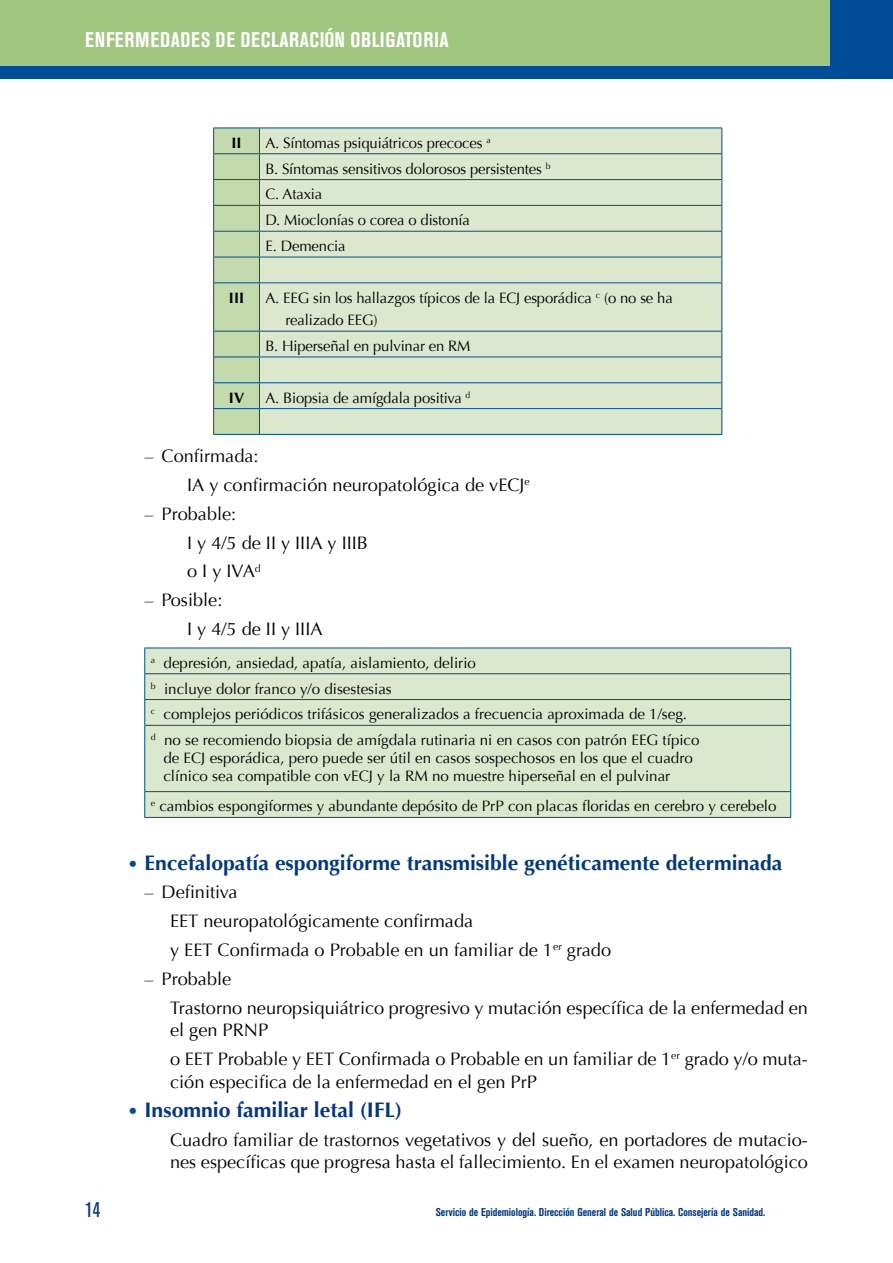
<style>
.page{position:relative;width:893px;height:1263px;background:#fff}
.page>*{position:absolute;margin:0;border:0;box-sizing:border-box;transform-origin:0 0}
.t1{font:700 21px "Optima";color:#003882}
.t2{font:700 condensed 21px "Akzidenz Grotesk BE";letter-spacing:.035em;color:#fff}
.t3{font:condensed 21px "Akzidenz Grotesk BE";color:#003882}
.t4{font:18px/28.8px "Optima";color:#000}
.t5{font:15px/25.8px "Optima";color:#000}
.t6{font:700 15px "Optima";color:#000}
.t7{font:700 condensed 11.25px "Akzidenz Grotesk BE";color:#003882}
.s1{font-weight:400;font-size:18px;color:#004c98}
</style>
<div class="page">
<div style="left:0;top:0;width:893px;height:79px;background:#004c98"></div>
<div style="left:0;top:0;width:829px;height:66px;background:#a0c680"></div>
<div style="left:260px;top:129px;width:461px;height:305px;background:#dbe8cd"></div>
<hr style="left:259px;top:128px;width:463px;height:1px;background:#004e8f">
<hr style="left:259px;top:153px;width:463px;height:1px;background:#004e8f">
<hr style="left:259px;top:179px;width:463px;height:1px;background:#004e8f">
<hr style="left:259px;top:205px;width:463px;height:1px;background:#004e8f">
<hr style="left:259px;top:231px;width:463px;height:1px;background:#004e8f">
<hr style="left:259px;top:257px;width:463px;height:1px;background:#004e8f">
<svg style="left:721px;top:128px;width:1px;height:154px"></svg>
<hr style="left:259px;top:282px;width:463px;height:1px;background:#004e8f">
<hr style="left:721px;top:283px;width:1px;height:48px;background:#004e8f">
<hr style="left:259px;top:331px;width:463px;height:1px;background:#004e8f">
<hr style="left:259px;top:357px;width:463px;height:1px;background:#004e8f">
<hr style="left:259px;top:382px;width:463px;height:1px;background:#004e8f">
<hr style="left:259px;top:408px;width:463px;height:1px;background:#004e8f">
<svg style="left:213px;top:128px;width:47px;height:306px;background:#b4cfaa"></svg>
<svg style="left:721px;top:331px;width:1px;height:103px"></svg>
<hr style="left:213px;top:434px;width:46px;height:1px;background:#004e8f">
<hr style="left:259px;top:434px;width:463px;height:1px;background:#004e8f">
<div style="left:145px;top:649px;width:645px;height:168px;background:#dbe8cd"></div>
<hr style="left:144px;top:648px;width:647px;height:1px;background:#004e8f">
<hr style="left:144px;top:673px;width:647px;height:1px;background:#004e8f">
<hr style="left:144px;top:699px;width:647px;height:1px;background:#004e8f">
<svg style="left:144px;top:648px;width:1px;height:77px"></svg>
<svg style="left:790px;top:648px;width:1px;height:77px"></svg>
<hr style="left:144px;top:725px;width:647px;height:1px;background:#004e8f">
<hr style="left:144px;top:726px;width:1px;height:65px;background:#004e8f">
<hr style="left:790px;top:726px;width:1px;height:65px;background:#004e8f">
<hr style="left:144px;top:791px;width:647px;height:1px;background:#004e8f">
<svg style="left:144px;top:792px;width:1px;height:25px"></svg>
<svg style="left:790px;top:792px;width:1px;height:25px"></svg>
<hr style="left:144px;top:817px;width:647px;height:1px;background:#004e8f">
<h1 class="t2" style="left:85px;top:28px;width:365px">ENFERMEDADES DE DECLARACIÓN OBLIGATORIA</h1>
<p class="t6" style="left:231px;top:134px;width:12px">II</p>
<p class="t5" style="left:265px;top:130px;width:287px">A. Síntomas psiquiátricos precoces <sup>a<br></sup>B. Síntomas sensitivos dolorosos persistentes <sup>b<br></sup>C. Ataxia<br>D. Mioclonías o corea o distonía<br>E. Demencia</p>
<p class="t6" style="left:229px;top:289px;width:17px">III</p>
<p class="t5" style="left:285px;top:286px;width:389px;line-height:22.5px;text-indent:-20px">A. EEG sin los hallazgos típicos de la ECJ esporádica <sup>c</sup> (o no se ha realizado EEG)</p>
<p class="t5" style="left:265px;top:333px;width:206px">B. Hiperseñal en pulvinar en RM</p>
<p class="t6" style="left:229px;top:389px;width:17px">IV</p>
<p class="t5" style="left:265px;top:385px;width:206px">A. Biopsia de amígdala positiva <sup>d</sup></p>
<p class="t4" style="left:187px;top:442px;width:344px;text-indent:-43px">– Confirmada:<br>IA y confirmación neuropatológica de vECJ<sup>e</sup></p>
<p class="t4" style="left:187px;top:499px;width:182px;text-indent:-43px">– Probable:<br>I y 4/5 de II y IIIA y IIIB o I y IVA<sup>d</sup></p>
<p class="t4" style="left:187px;top:586px;width:137px;text-indent:-43px">– Posible:<br>I y 4/5 de II y IIIA</p>
<p class="t5" style="left:151px;top:650px;width:550px"><sup>a</sup> depresión, ansiedad, apatía, aislamiento, delirio<br><sup>b</sup> incluye dolor franco y/o disestesias<br><sup>c</sup> complejos periódicos trifásicos generalizados a frecuencia aproximada de 1/seg.<br><sup>d</sup> no se recomiendo biopsia de amígdala rutinaria ni en casos con patrón EEG típico</p>
<p class="t5" style="left:163px;top:749px;width:531px;line-height:18px">de ECJ esporádica, pero puede ser útil en casos sospechosos en los que el cuadro clínico sea compatible con vECJ y la RM no muestre hiperseñal en el pulvinar</p>
<p class="t5" style="left:151px;top:794px;width:627px"><sup>e</sup> cambios espongiformes y abundante depósito de PrP con placas floridas en cerebro y cerebelo</p>
<h1 class="t1" style="left:128px;top:850px;width:656px"><span class="s1">•</span> Encefalopatía espongiforme transmisible genéticamente determinada</h1>
<p class="t4" style="left:170px;top:878px;width:442px;text-indent:-26px">– Definitiva<br>EET neuropatológicamente confirmada<br>y EET Confirmada o Probable en un familiar de 1<sup>er</sup> grado</p>
<p class="t4" style="left:170px;top:965px;width:639px;text-indent:-26px">– Probable<br>Trastorno neuropsiquiátrico progresivo y mutación específica de la enfermedad en</p>
<p class="t4" style="left:170px;top:1016px;width:639px">el gen PRNP<br>o EET Probable y EET Confirmada o Probable en un familiar de 1<sup>er</sup> grado y/o muta-</p>
<p class="t4" style="left:170px;top:1067px;width:368px">ción especifica de la enfermedad en el gen PrP</p>
<h1 class="t1" style="left:128px;top:1097px;width:276px"><span class="s1">•</span> Insomnio familiar letal (IFL)</h1>
<p class="t4" style="left:170px;top:1128px;width:639px;line-height:22.5px">Cuadro familiar de trastornos vegetativos y del sueño, en portadores de mutacio&shy;nes específicas que progresa hasta el fallecimiento. En el examen neuropatológico</p>
<h1 class="t3" style="left:85px;top:1198px;width:17px">14</h1>
<p class="t7" style="left:436px;top:1205px;width:331px">Servicio de Epidemiología. Dirección General de Salud Pública. Consejería de Sanidad.</p>
</div>
